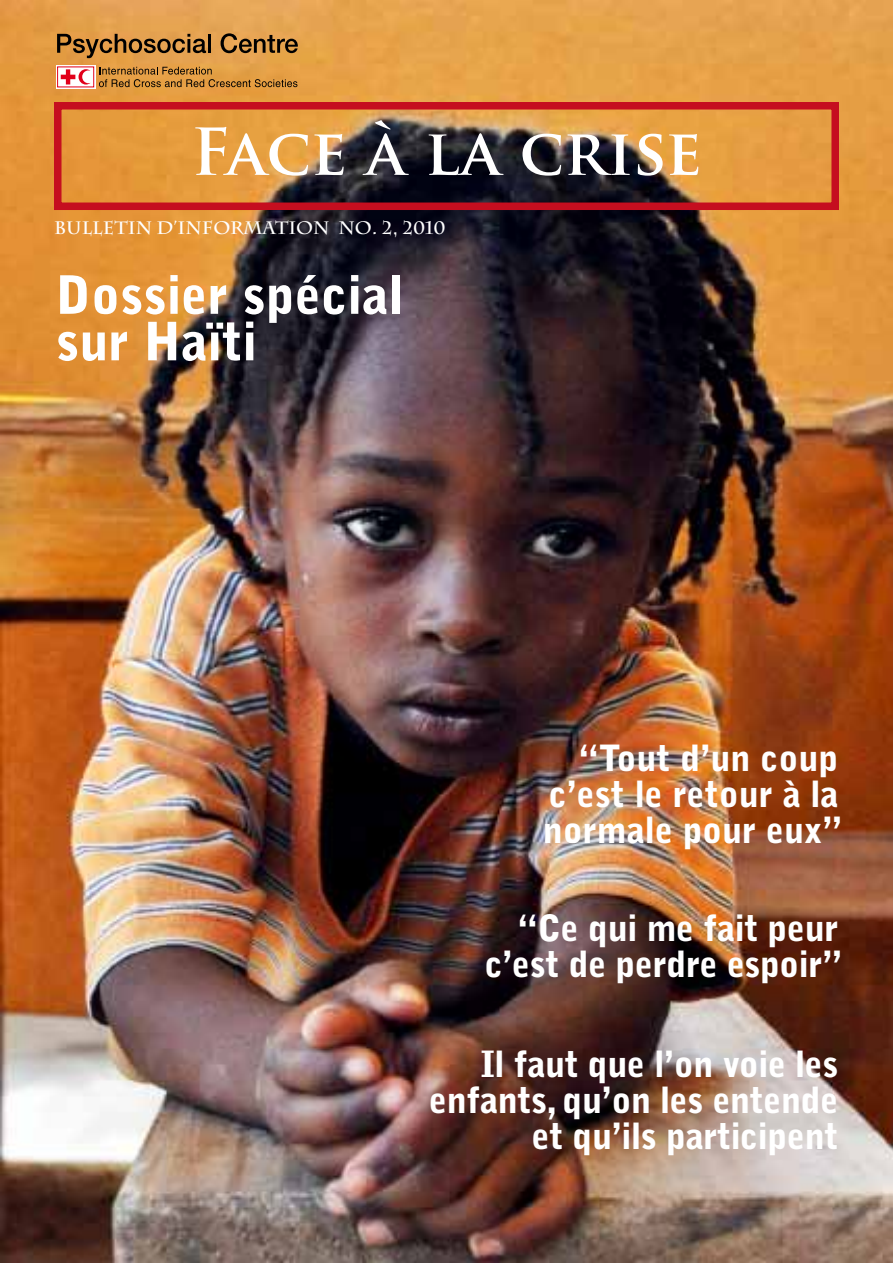
<style>
.page{position:relative;width:893px;height:1263px;background:#fff}
.page>*{position:absolute;margin:0;border:0;box-sizing:border-box;transform-origin:0 0}
.t1{font:700 63px "Trajan Pro";color:#fff}
.t2{font:900 52.5px/46.5px "Bell Gothic Std";color:#fff}
.t3{font:900 36px/36px "Bell Gothic Std";letter-spacing:-.01em;color:#fff;text-align:right}
.t4{font:700 18px "Charlemagne Std";color:#fff}
</style>
<div class="page">
<img style="left:0;top:0;width:893px;height:1263px">
<div style="left:54px;top:102px;width:785px;height:108px;border:8px solid #c50e1f"></div>
<svg style="left:99px;top:67px;width:198px;height:20px;background:#bd8338"></svg>
<svg style="left:56px;top:65px;width:39px;height:24px"></svg>
<svg style="left:61px;top:69px;width:30px;height:16px"></svg>
<div style="left:57px;top:67px;width:37px;height:20px;border:1px solid #e2001a"></div>
<svg style="left:57px;top:34px;width:149px;height:24px;background:#a27035"></svg>
<hr style="left:208px;top:34px;width:3px;height:19px;background:#000">
<svg style="left:221px;top:33px;width:77px;height:20px;background:#956a35"></svg>
<h1 class="t1" style="left:191px;top:113px;width:512px">Face à la crise</h1>
<p class="t4" style="left:54px;top:217px;width:393px">BULLETIN D’INFORMATION NO. 2, 2010</p>
<h2 class="t2" style="left:56px;top:272px;width:348px">Dossier spécial sur Haïti</h2>
<p class="t3" style="left:543px;top:740px;width:301px;text-align:justify;text-indent:36px">“Tout d’un coup c’est le retour à la normale pour eux”</p>
<p class="t3" style="left:485px;top:911px;width:359px">“Ce qui me fait peur c’est de perdre espoir”</p>
<p class="t3" style="left:429px;top:1046px;width:411px">Il faut que l’on voie les enfants, qu’on les entende et qu’ils participent</p>
</div>
